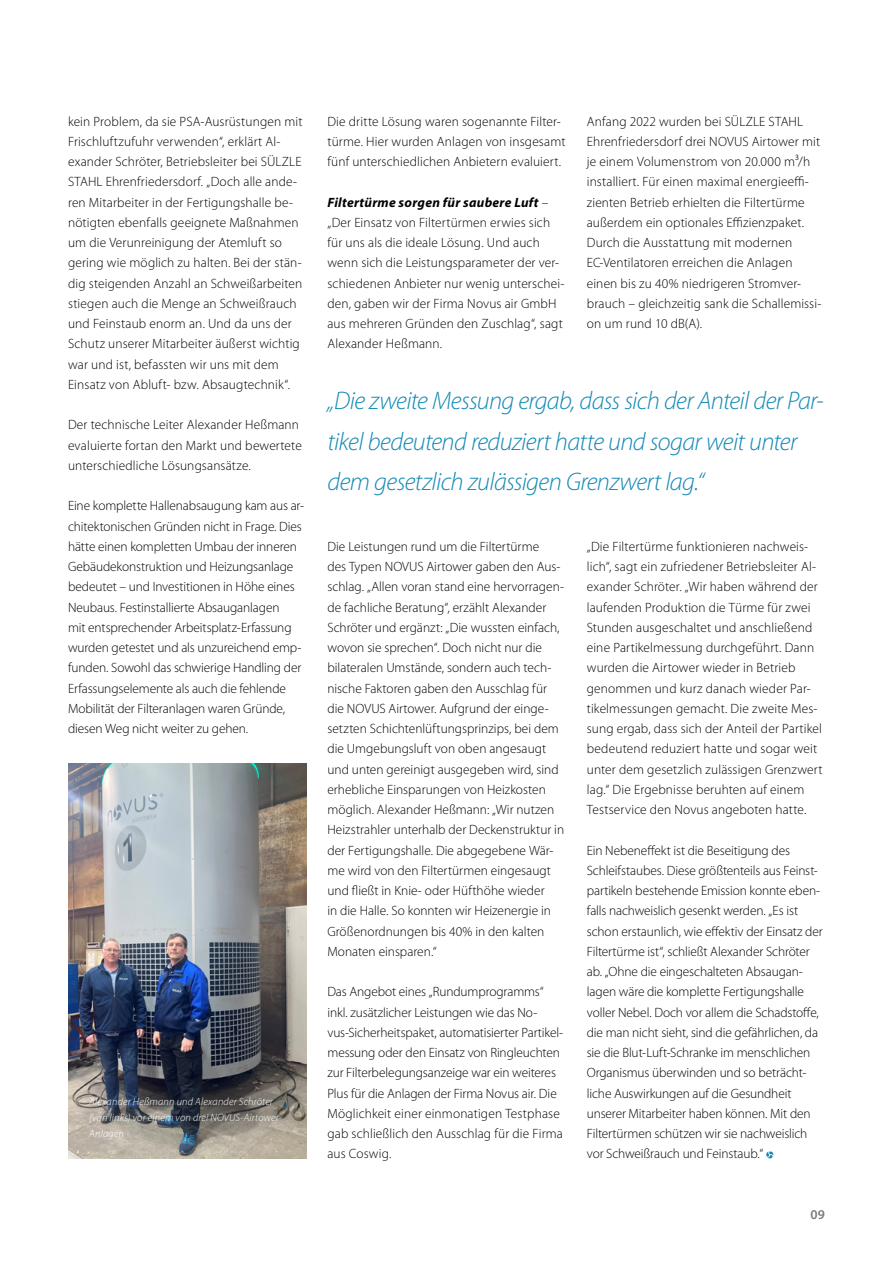
<style>
.page{position:relative;width:893px;height:1263px;background:#fff}
.page>*{position:absolute;margin:0;border:0;box-sizing:border-box;transform-origin:0 0}
.t1{font:italic 300 25.5px/40.5px "Myriad Pro";letter-spacing:-.025em;color:#1389b4}
.t2{font:300 13.5px/20.2px "Myriad Pro";letter-spacing:.005em;color:#000}
.t3{font:600 13.5px "Myriad Pro";color:#7c7b81}
.t4{font:italic 300 10.65px/15.9px "Myriad Pro";letter-spacing:.015em;color:#fff}
.s1{font-weight:700;font-style:italic}
</style>
<div class="page">
<svg style="left:766px;top:1151px;width:8px;height:7px"></svg>
<img style="left:68px;top:764px;width:238px;height:394px">
<p class="t2" style="left:68px;top:111px;width:236px">kein Problem, da sie PSA-Ausrüstungen mit Frischluftzufuhr verwenden“, erklärt Al&shy;exander Schröter, Betriebsleiter bei SÜLZLE STAHL Ehrenfriedersdorf. „Doch alle ande&shy;ren Mitarbeiter in der Fertigungshalle be&shy;nötigten ebenfalls geeignete Maßnahmen um die Verunreinigung der Atemluft so gering wie möglich zu halten. Bei der stän&shy;dig steigenden Anzahl an Schweißarbeiten stiegen auch die Menge an Schweißrauch und Feinstaub enorm an. Und da uns der Schutz unserer Mitarbeiter äußerst wichtig war und ist, befassten wir uns mit dem Einsatz von Abluft- bzw. Absaugtechnik“.</p>
<p class="t2" style="left:68px;top:415px;width:235px">Der technische Leiter Alexander Heßmann evaluierte fortan den Markt und bewertete unterschiedliche Lösungsansätze.</p>
<p class="t2" style="left:68px;top:496px;width:237px">Eine komplette Hallenabsaugung kam aus ar&shy;chitektonischen Gründen nicht in Frage. Dies hätte einen kompletten Umbau der inneren Gebäudekonstruktion und Heizungsanlage bedeutet – und Investitionen in Höhe eines Neubaus. Festinstallierte Absauganlagen<br>mit entsprechender Arbeitsplatz-Erfassung wurden getestet und als unzureichend emp&shy;funden. Sowohl das schwierige Handling der Erfassungselemente als auch die fehlende Mobilität der Filteranlagen waren Gründe, diesen Weg nicht weiter zu gehen.</p>
<p class="t4" style="left:89px;top:1094px;width:194px">Alexander Heßmann und Alexander Schröter (von links) vor einem von drei NOVUS-Airtower-<br>Anlagen</p>
<p class="t2" style="left:327px;top:111px;width:240px">Die dritte Lösung waren sogenannte Filter&shy;türme. Hier wurden Anlagen von insgesamt fünf unterschiedlichen Anbietern evaluiert.</p>
<p class="t2" style="left:327px;top:192px;width:238px"><span class="s1">Filtertürme sorgen für saubere Luft</span> – „Der Einsatz von Filtertürmen erwies sich für uns als die ideale Lösung. Und auch wenn sich die Leistungsparameter der ver&shy;schiedenen Anbieter nur wenig unterschei&shy;den, gaben wir der Firma Novus air GmbH aus mehreren Gründen den Zuschlag“, sagt Alexander Heßmann.</p>
<p class="t2" style="left:587px;top:111px;width:236px">Anfang 2022 wurden bei SÜLZLE STAHL Ehrenfriedersdorf drei NOVUS Airtower mit je einem Volumenstrom von 20.000 m³/h installiert. Für einen maximal energieeffi&shy;zienten Betrieb erhielten die Filtertürme außerdem ein optionales Effizienzpaket.<br>Durch die Ausstattung mit modernen EC-Ventilatoren erreichen die Anlagen einen bis zu 40% niedrigeren Stromver&shy;brauch – gleichzeitig sank die Schallemissi&shy;on um rund 10 dB(A).</p>
<h1 class="t1" style="left:327px;top:381px;width:498px">„Die zweite Messung ergab, dass sich der Anteil der Par&shy;tikel bedeutend reduziert hatte und sogar weit unter dem gesetzlich zulässigen Grenzwert lag.“</h1>
<p class="t2" style="left:327px;top:536px;width:238px">Die Leistungen rund um die Filtertürme<br>des Typen NOVUS Airtower gaben den Aus&shy;schlag. „Allen voran stand eine hervorragen&shy;de fachliche Beratung“, erzählt Alexander Schröter und ergänzt: „Die wussten einfach, wovon sie sprechen“. Doch nicht nur die bilateralen Umstände, sondern auch tech&shy;nische Faktoren gaben den Ausschlag für die NOVUS Airtower. Aufgrund der einge&shy;setzten Schichtenlüftungsprinzips, bei dem die Umgebungsluft von oben angesaugt und unten gereinigt ausgegeben wird, sind erhebliche Einsparungen von Heizkosten möglich. Alexander Heßmann: „Wir nutzen Heizstrahler unterhalb der Deckenstruktur in der Fertigungshalle. Die abgegebene Wär&shy;me wird von den Filtertürmen eingesaugt und fließt in Knie- oder Hüfthöhe wieder<br>in die Halle. So konnten wir Heizenergie in Größenordnungen bis 40% in den kalten Monaten einsparen.“</p>
<p class="t2" style="left:327px;top:982px;width:237px">Das Angebot eines „Rundumprogramms“ inkl. zusätzlicher Leistungen wie das No&shy;vus-Sicherheitspaket, automatisierter Partikel&shy;messung oder den Einsatz von Ringleuchten zur Filterbelegungsanzeige war ein weiteres Plus für die Anlagen der Firma Novus air. Die Möglichkeit einer einmonatigen Testphase gab schließlich den Ausschlag für die Firma aus Coswig.</p>
<p class="t2" style="left:587px;top:536px;width:237px">„Die Filtertürme funktionieren nachweis&shy;lich“, sagt ein zufriedener Betriebsleiter Al&shy;exander Schröter. „Wir haben während der laufenden Produktion die Türme für zwei Stunden ausgeschaltet und anschließend eine Partikelmessung durchgeführt. Dann wurden die Airtower wieder in Betrieb genommen und kurz danach wieder Par&shy;tikelmessungen gemacht. Die zweite Mes&shy;sung ergab, dass sich der Anteil der Partikel bedeutend reduziert hatte und sogar weit unter dem gesetzlich zulässigen Grenzwert lag.“ Die Ergebnisse beruhten auf einem Testservice den Novus angeboten hatte.</p>
<p class="t2" style="left:587px;top:840px;width:237px">Ein Nebeneffekt ist die Beseitigung des Schleifstaubes. Diese größtenteils aus Feinst&shy;partikeln bestehende Emission konnte eben&shy;falls nachweislich gesenkt werden. „Es ist schon erstaunlich, wie effektiv der Einsatz der Filtertürme ist“, schließt Alexander Schröter ab. „Ohne die eingeschalteten Absaugan&shy;lagen wäre die komplette Fertigungshalle voller Nebel. Doch vor allem die Schadstoffe, die man nicht sieht, sind die gefährlichen, da sie die Blut-Luft-Schranke im menschlichen Organismus überwinden und so beträcht&shy;liche Auswirkungen auf die Gesundheit unserer Mitarbeiter haben können. Mit den Filtertürmen schützen wir sie nachweislich vor Schweißrauch und Feinstaub.“</p>
<p class="t3" style="left:810px;top:1206px;width:16px">09</p>
</div>
